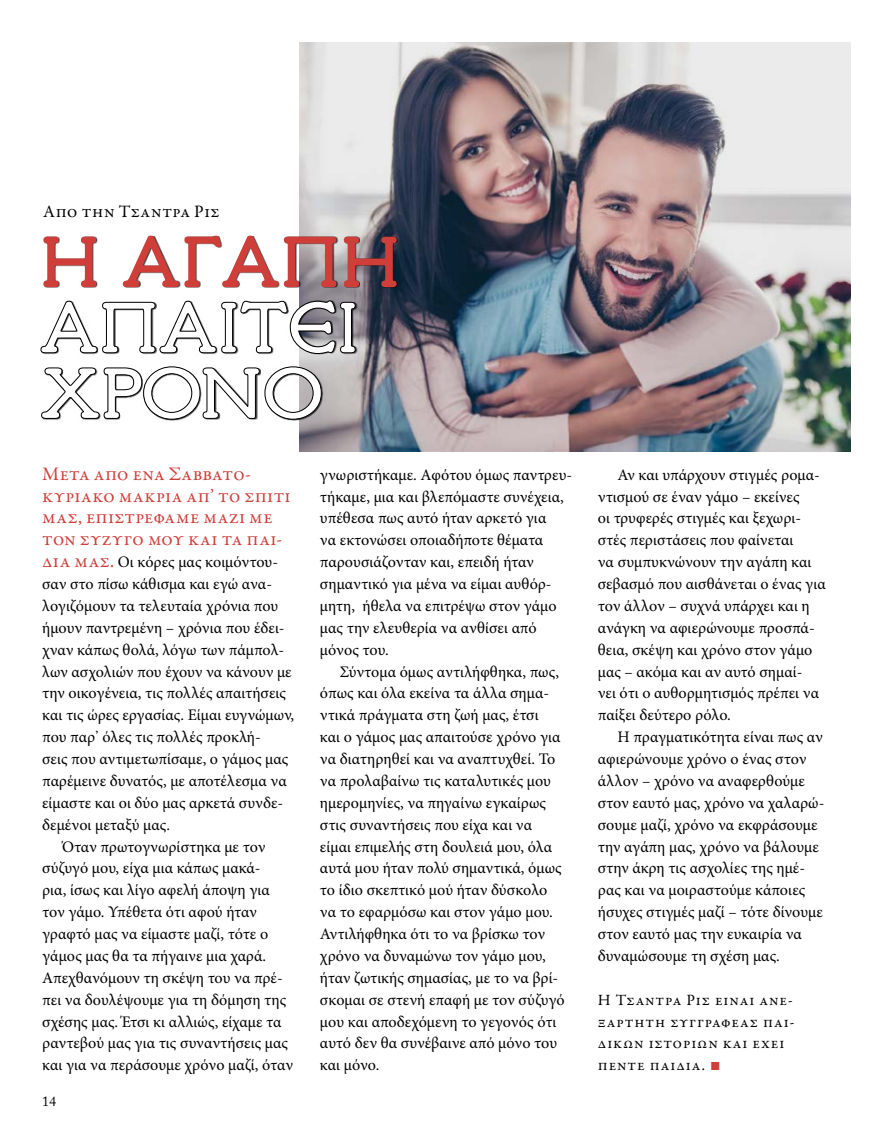
<style>
.page{position:relative;width:893px;height:1141px;background:#fff}
.page>*{position:absolute;margin:0;border:0;box-sizing:border-box;transform-origin:0 0}
.t1{font:700 77px/65.6px "Avdira";color:#fff;scale:.9 1}
.t2{font:700 77px "Avdira";color:#cf3e39;scale:.9 1}
.t3{font:19.25px/21.9px "Garamond Premr Pro";letter-spacing:.015em;color:#cf3e39}
.t4{font:17.5px "Garamond Premr Pro";letter-spacing:.035em;color:#000}
.t5{font:16.1px/21.9px "Minion Pro";color:#000}
.t6{font:15.75px/21.9px "Garamond Premr Pro";letter-spacing:.06em;color:#000}
.t7{font:14px "Adobe Caslon Pro";color:#000}
.s1{font-family:"Garamond Premr Pro";font-size:19.25px;color:#cf3e39}
.s2{font-family:"Arial";font-size:17.32px;color:#cf3e39}
</style>
<div class="page">
<img style="left:299px;top:42px;width:551px;height:409px">
<div style="left:41px;top:236px;width:356px;height:185px;background:#000;opacity:.75"></div>
<svg style="left:40px;top:300px;width:316px;height:54px"></svg>
<svg style="left:41px;top:366px;width:281px;height:54px"></svg>
<p class="t4" style="left:43px;top:201px;width:178px">Από την Τσάντρα Ρις</p>
<h1 class="t2" style="left:39px;top:216px;width:402px">Η ΑΓΆΠΗ</h1>
<h1 class="t1" style="left:39px;top:297px;width:348px">ΑΠΑΙΤΕΊ<br>ΧΡΌΝΟ</h1>
<p class="t3" style="left:42px;top:463px;width:250px">Μετά από ένα Σαββατο&shy;κύριακο μακριά απ’ το σπίτι μας, επιστρέφαμε μαζί με τον σύζυγό μου και τα παι-</p>
<p class="t5" style="left:42px;top:551px;width:237px"><span class="s1">διά μας.</span> Οι κόρες μας κοιμόντου-</p>
<p class="t5" style="left:42px;top:573px;width:231px">σαν στο πίσω κάθισμα και εγώ ανα-</p>
<p class="t5" style="left:42px;top:595px;width:238px">λογιζόμουν τα τελευταία χρόνια που</p>
<p class="t5" style="left:42px;top:617px;width:244px">ήμουν παντρεμένη – χρόνια που έδει-</p>
<p class="t5" style="left:42px;top:639px;width:244px">χναν κάπως θολά, λόγω των πάμπολ-</p>
<p class="t5" style="left:42px;top:661px;width:251px">λων ασχολιών που έχουν να κάνουν με</p>
<p class="t5" style="left:42px;top:682px;width:245px">την οικογένεια, τις πολλές απαιτήσεις</p>
<p class="t5" style="left:42px;top:704px;width:253px">και τις ώρες εργασίας. Είμαι ευγνώμων,</p>
<p class="t5" style="left:42px;top:726px;width:220px">που παρ’ όλες τις πολλές προκλή-</p>
<p class="t5" style="left:42px;top:748px;width:248px">σεις που αντιμετωπίσαμε, ο γάμος μας</p>
<p class="t5" style="left:42px;top:770px;width:246px">παρέμεινε δυνατός, με αποτέλεσμα να</p>
<p class="t5" style="left:42px;top:792px;width:243px">είμαστε και οι δύο μας αρκετά συνδε-</p>
<p class="t5" style="left:42px;top:814px;width:129px">δεμένοι μεταξύ μας.</p>
<p class="t5" style="left:62px;top:836px;width:205px">Όταν πρωτογνωρίστηκα με τον</p>
<p class="t5" style="left:42px;top:857px;width:220px">σύζυγό μου, είχα μια κάπως μακά-</p>
<p class="t5" style="left:42px;top:879px;width:229px">ρια, ίσως και λίγο αφελή άποψη για</p>
<p class="t5" style="left:42px;top:901px;width:216px">τον γάμο. Υπέθετα ότι αφού ήταν</p>
<p class="t5" style="left:42px;top:923px;width:228px">γραφτό μας να είμαστε μαζί, τότε ο</p>
<p class="t5" style="left:42px;top:945px;width:226px">γάμος μας θα τα πήγαινε μια χαρά.</p>
<p class="t5" style="left:42px;top:967px;width:242px">Απεχθανόμουν τη σκέψη του να πρέ-</p>
<p class="t5" style="left:42px;top:989px;width:246px">πει να δουλέψουμε για τη δόμηση της</p>
<p class="t5" style="left:42px;top:1011px;width:241px">σχέσης μας. Έτσι κι αλλιώς, είχαμε τα</p>
<p class="t5" style="left:42px;top:1032px;width:247px">ραντεβού μας για τις συναντήσεις μας</p>
<p class="t5" style="left:42px;top:1054px;width:252px">και για να περάσουμε χρόνο μαζί, όταν</p>
<p class="t7" style="left:42px;top:1093px;width:15px">14</p>
<p class="t5" style="left:320px;top:464px;width:254px">γνωριστήκαμε. Αφότου όμως παντρευ&shy;τήκαμε, μια και βλεπόμαστε συνέχεια, υπέθεσα πως αυτό ήταν αρκετό για<br>να εκτονώσει οποιαδήποτε θέματα παρουσιάζονταν και, επειδή ήταν σημαντικό για μένα να είμαι αυθόρ&shy;μητη, ήθελα να επιτρέψω στον γάμο μας την ελευθερία να ανθίσει από μόνος του.</p>
<p class="t5" style="left:320px;top:661px;width:246px;text-indent:20px">Σύντομα όμως αντιλήφθηκα, πως, όπως και όλα εκείνα τα άλλα σημα&shy;ντικά πράγματα στη ζωή μας, έτσι<br>και ο γάμος μας απαιτούσε χρόνο για να διατηρηθεί και να αναπτυχθεί. Το να προλαβαίνω τις καταλυτικές μου ημερομηνίες, να πηγαίνω εγκαίρως στις συναντήσεις που είχα και να είμαι επιμελής στη δουλειά μου, όλα αυτά μου ήταν πολύ σημαντικά, όμως το ίδιο σκεπτικό μού ήταν δύσκολο να το εφαρμόσω και στον γάμο μου.<br>Αντιλήφθηκα ότι το να βρίσκω τον χρόνο να δυναμώνω τον γάμο μου, ήταν ζωτικής σημασίας, με το να βρί&shy;σκομαι σε στενή επαφή με τον σύζυγό μου και αποδεχόμενη το γεγονός ότι αυτό δεν θα συνέβαινε από μόνο του και μόνο.</p>
<p class="t5" style="left:598px;top:464px;width:229px;text-indent:20px">Αν και υπάρχουν στιγμές ρομα&shy;ντισμού σε έναν γάμο – εκείνες<br>οι τρυφερές στιγμές και ξεχωρι&shy;στές περιστάσεις που φαίνεται<br>να συμπυκνώνουν την αγάπη και σεβασμό που αισθάνεται ο ένας για τον άλλον – συχνά υπάρχει και η ανάγκη να αφιερώνουμε προσπά&shy;θεια, σκέψη και χρόνο στον γάμο μας – ακόμα και αν αυτό σημαί-<br>νει ότι ο αυθορμητισμός πρέπει να παίξει δεύτερο ρόλο.</p>
<p class="t5" style="left:598px;top:726px;width:228px;text-indent:20px">Η πραγματικότητα είναι πως αν αφιερώνουμε χρόνο ο ένας στον άλλον – χρόνο να αναφερθούμε στον εαυτό μας, χρόνο να χαλαρώ&shy;σουμε μαζί, χρόνο να εκφράσουμε την αγάπη μας, χρόνο να βάλουμε στην άκρη τις ασχολίες της ημέ&shy;ρας και να μοιραστούμε κάποιες ήσυχες στιγμές μαζί – τότε δίνουμε στον εαυτό μας την ευκαιρία να δυναμώσουμε τη σχέση μας.</p>
<p class="t6" style="left:598px;top:989px;width:198px">Η Τσάντρα Ρις είναι ανε&shy;ξάρτητη συγγραφέας παι&shy;δικών ιστοριών και έχει πέντε παιδιά. <span class="s2">■</span></p>
</div>
